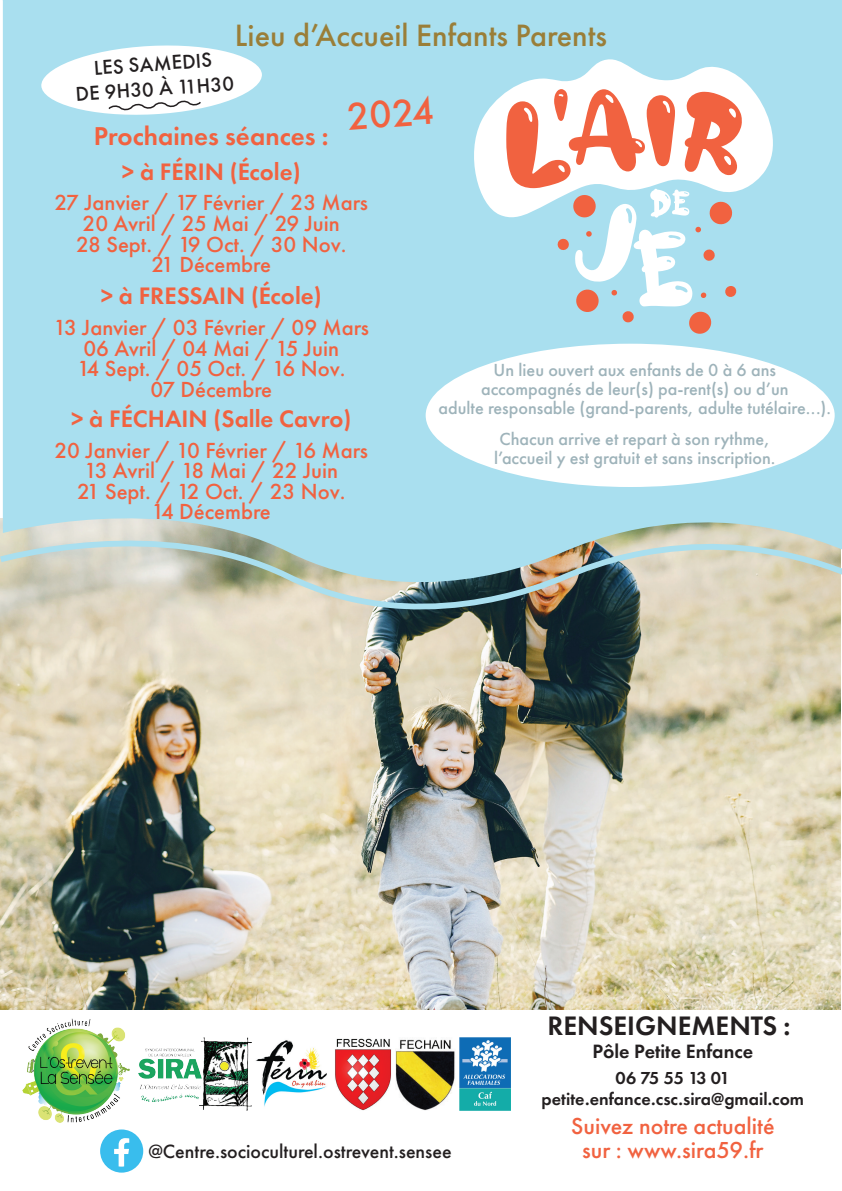
<style>
.page{position:relative;width:842px;height:1191px;background:#fff}
.page>*{position:absolute;margin:0;border:0;box-sizing:border-box;transform-origin:0 0}
.t1{font:500 39.8px "Futura PT";color:#f16240}
.t2{font:500 32px "Futura PT";color:#9a7e38}
.t3{font:600 27.7px "Futura PT";color:#231f20}
.t4{font:600 26.7px "Futura PT";color:#f16240}
.t5{font:600 24.7px "Futura PT";color:#f16240}
.t6{font:500 24px/24px "Futura PT";color:#f16240;text-align:center}
.t7{font:500 22.7px/20.6px "Futura PT";color:#f16240;text-align:center}
.t8{font:500 20.9px/25px "Futura PT";color:#231f20;text-align:center}
.t9{font:600 20px "Futura PT";color:#231f20}
.t10{font:500 19.9px "Futura PT";color:#231f20}
.t11{font:500 18.1px/19.1px "Futura PT";color:#9eb3ba;text-align:center}
.t12{font:600 18px/21px "Futura PT";color:#231f20;text-align:center}
</style>
<div class="page">
<img style="left:22px;top:1018px;width:108px;height:105px">
<img style="left:139px;top:1037px;width:252px;height:73px">
<div style="left:100px;top:1129px;width:43px;height:43px;background:#39bded;border-radius:50%"></div>
<svg style="left:114px;top:1138px;width:15px;height:28px"></svg>
<img style="left:0;top:646px;width:840px;height:364px">
<div style="left:2px;top:0;width:840px;height:514px;background:#a9dfef"></div>
<svg style="left:0;top:514px;width:842px;height:132px"></svg>
<svg style="left:472px;top:56px;width:309px;height:168px;fill:#a9dfef"></svg>
<svg style="left:506px;top:89px;width:236px;height:246px"></svg>
<svg style="left:34px;top:40px;width:235px;height:83px"></svg>
<div style="left:423px;top:341px;width:414px;height:149px;background:#fff;border-radius:50%"></div>
<div style="left:420px;top:338px;width:420px;height:154px;border:6px solid #a9dfef;border-radius:50%"></div>
<img style="left:395px;top:1039px;width:60px;height:71px">
<img style="left:460px;top:1037px;width:50px;height:73px">
<h2 class="t2" style="left:235px;top:16px;width:373px">Lieu d’Accueil Enfants Parents</h2>
<p class="t8" style="left:73px;top:57px;width:160px;rotate:-4deg">LES SAMEDIS<br>DE 9H30 À 11H30</p>
<h1 class="t1" style="left:345px;top:93px;width:89px;rotate:-4deg">2024</h1>
<p class="t4" style="left:94px;top:119px;width:236px">Prochaines séances :</p>
<p class="t5" style="left:122px;top:156px;width:180px">&gt; à FÉRIN (École)</p>
<p class="t7" style="left:54px;top:193px;width:315px">27 Janvier / 17 Février / 23 Mars<br>20 Avril / 25 Mai / 29 Juin<br>28 Sept. / 19 Oct. / 30 Nov.<br>21 Décembre</p>
<p class="t5" style="left:101px;top:281px;width:222px">&gt; à FRESSAIN (École)</p>
<p class="t7" style="left:53px;top:317px;width:317px">13 Janvier / 03 Février / 09 Mars<br>06 Avril / 04 Mai / 15 Juin<br>14 Sept. / 05 Oct. / 16 Nov.<br>07 Décembre</p>
<p class="t5" style="left:71px;top:403px;width:282px">&gt; à FÉCHAIN (Salle Cavro)</p>
<p class="t7" style="left:54px;top:440px;width:315px">20 Janvier / 10 Février / 16 Mars<br>13 Avril / 18 Mai / 22 Juin<br>21 Sept. / 12 Oct. / 23 Nov.<br>14 Décembre</p>
<p class="t11" style="left:439px;top:360px;width:394px">Un lieu ouvert aux enfants de 0 à 6 ans<br>accompagnés de leur(s) pa-rent(s) ou d’un<br>adulte responsable (grand-parents, adulte tutélaire...).</p>
<p class="t11" style="left:494px;top:429px;width:283px;text-align:left">Chacun arrive et repart à son rythme, l’accueil y est gratuit et sans inscription.</p>
<p class="t10" style="left:148px;top:1139px;width:305px">@Centre.socioculturel.ostrevent.sensee</p>
<p class="t3" style="left:547px;top:1008px;width:245px">RENSEIGNEMENTS :</p>
<p class="t9" style="left:592px;top:1038px;width:162px">Pôle Petite Enfance</p>
<p class="t12" style="left:541px;top:1066px;width:264px">06 75 55 13 01 petite.enfance.csc.sira@gmail.com</p>
<p class="t6" style="left:571px;top:1113px;width:205px">Suivez notre actualité sur : www.sira59.fr</p>
</div>
